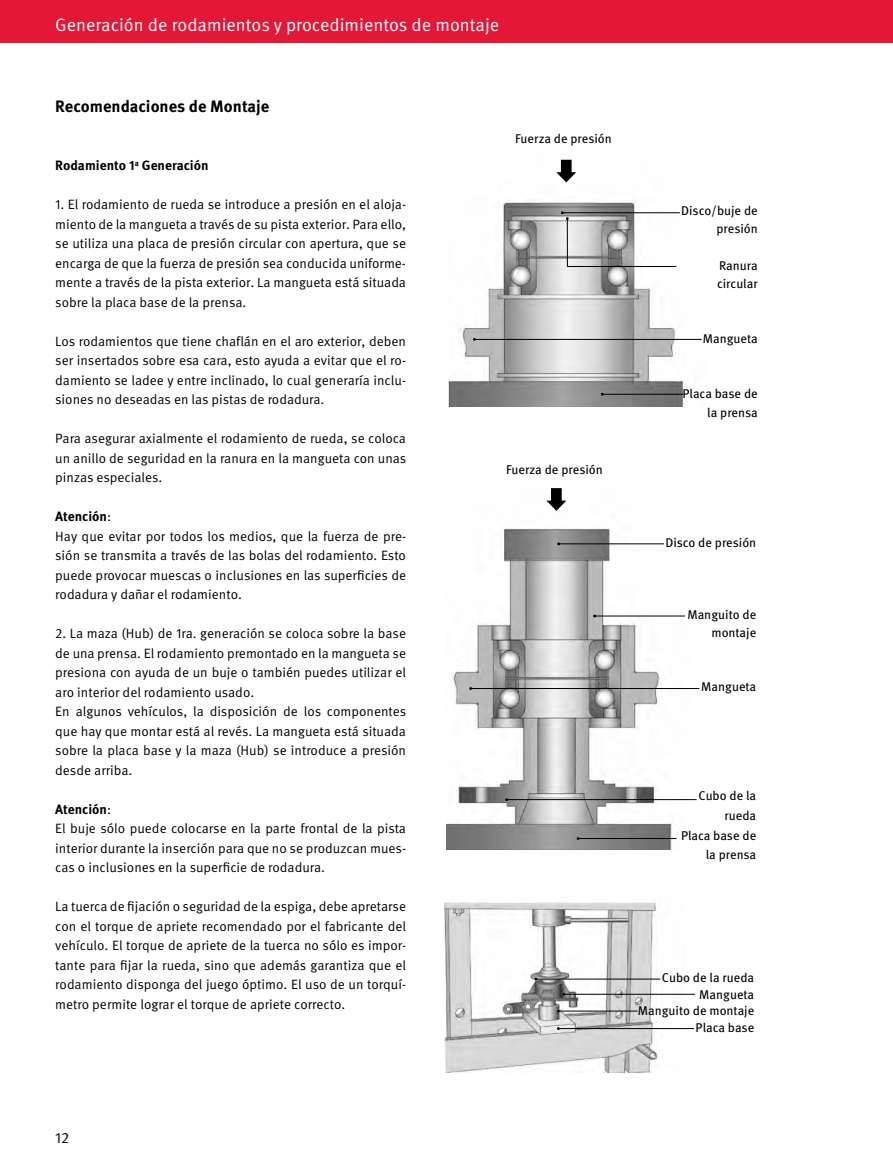
<style>
.page{position:relative;width:893px;height:1170px;background:#fff}
.page>*{position:absolute;margin:0;border:0;box-sizing:border-box;transform-origin:0 0}
.t1{font:18px "Meta OT Norm";color:#fff}
.t2{font:700 16.5px "Meta OT";color:#000}
.t3{font:15px "Meta OT Norm";color:#000}
.t4{font:13.5px/19.5px "Meta OT Norm";color:#000;text-align:justify}
.t5{font:700 13.5px "Meta OT";color:#000}
.t6{font:12.75px/18.3px "Meta OT";color:#000;text-align:right}
.s1{font-family:"Meta OT Norm";font-weight:400}
</style>
<div class="page">
<div style="left:0;top:0;width:893px;height:43px;background:#e31837"></div>
<img style="left:449px;top:202px;width:253px;height:204px">
<hr style="left:562px;top:212px;width:118px;height:1px;background:#000">
<svg style="left:561px;top:211px;width:116px;height:56px"></svg>
<hr style="left:474px;top:339px;width:228px;height:1px;background:#000">
<hr style="left:602px;top:394px;width:82px;height:1px;background:#000">
<svg style="left:556px;top:159px;width:20px;height:24px"></svg>
<img style="left:445px;top:901px;width:241px;height:170px">
<hr style="left:536px;top:978px;width:124px;height:1px;background:#000">
<hr style="left:564px;top:993px;width:131px;height:1px;background:#000">
<hr style="left:558px;top:1010px;width:79px;height:1px;background:#000">
<hr style="left:558px;top:1028px;width:136px;height:1px;background:#000">
<img style="left:447px;top:528px;width:243px;height:321px">
<hr style="left:559px;top:543px;width:105px;height:1px;background:#000">
<hr style="left:595px;top:615px;width:90px;height:1px;background:#000">
<hr style="left:471px;top:688px;width:228px;height:1px;background:#000">
<hr style="left:578px;top:838px;width:98px;height:1px;background:#000">
<hr style="left:507px;top:799px;width:190px;height:1px;background:#000">
<svg style="left:546px;top:488px;width:21px;height:23px"></svg>
<h1 class="t1" style="left:55px;top:14px;width:445px">Generación de rodamientos y procedimientos de montaje</h1>
<p class="t2" style="left:55px;top:95px;width:216px">Recomendaciones de Montaje</p>
<p class="t5" style="left:55px;top:157px;width:155px">Rodamiento 1<sup>a</sup> Generación</p>
<p class="t4" style="left:55px;top:195px;width:352px">1. El rodamiento de rueda se introduce a presión en el aloja&shy;miento de la mangueta a través de su pista exterior. Para ello, se utiliza una placa de presión circular con apertura, que se encarga de que la fuerza de presión sea conducida uniforme&shy;mente a través de la pista exterior. La mangueta está situada sobre la placa base de la prensa.</p>
<p class="t4" style="left:55px;top:331px;width:352px">Los rodamientos que tiene chaflán en el aro exterior, deben ser insertados sobre esa cara, esto ayuda a evitar que el ro&shy;damiento se ladee y entre inclinado, lo cual generaría inclu&shy;siones no deseadas en las pistas de rodadura.</p>
<p class="t4" style="left:55px;top:429px;width:352px">Para asegurar axialmente el rodamiento de rueda, se coloca un anillo de seguridad en la ranura en la mangueta con unas pinzas especiales.</p>
<p class="t5" style="left:55px;top:508px;width:57px">Atención<span class="s1">:</span></p>
<p class="t4" style="left:55px;top:526px;width:352px">Hay que evitar por todos los medios, que la fuerza de pre&shy;sión se transmita a través de las bolas del rodamiento. Esto puede provocar muescas o inclusiones en las superficies de rodadura y dañar el rodamiento.</p>
<p class="t4" style="left:55px;top:624px;width:352px;text-align:left">2. La maza (Hub) de 1ra. generación se coloca sobre la base de una prensa. El rodamiento premontado en la mangueta se presiona con ayuda de un buje o también puedes utilizar el aro interior del rodamiento usado.<br>En algunos vehículos, la disposición de los componentes que hay que montar está al revés. La mangueta está situada sobre la placa base y la maza (Hub) se introduce a presión desde arriba.</p>
<p class="t5" style="left:55px;top:800px;width:57px">Atención<span class="s1">:</span></p>
<p class="t4" style="left:55px;top:819px;width:352px">El buje sólo puede colocarse en la parte frontal de la pista interior durante la inserción para que no se produzcan mues&shy;cas o inclusiones en la superficie de rodadura.</p>
<p class="t4" style="left:55px;top:897px;width:352px">La tuerca de fijación o seguridad de la espiga, debe apretarse con el torque de apriete recomendado por el fabricante del vehículo. El torque de apriete de la tuerca no sólo es impor&shy;tante para fijar la rueda, sino que además garantiza que el rodamiento disponga del juego óptimo. El uso de un torquí&shy;metro permite lograr el torque de apriete correcto.</p>
<p class="t6" style="left:515px;top:130px;width:98px">Fuerza de presión</p>
<p class="t6" style="left:506px;top:460px;width:98px">Fuerza de presión</p>
<p class="t6" style="left:681px;top:201px;width:78px">Disco/buje de presión</p>
<p class="t6" style="left:717px;top:256px;width:42px;text-align:left">Ranura circular</p>
<p class="t6" style="left:703px;top:330px;width:56px">Mangueta</p>
<p class="t6" style="left:682px;top:385px;width:77px">Placa base de la prensa</p>
<p class="t6" style="left:665px;top:533px;width:92px">Disco de presión</p>
<p class="t6" style="left:687px;top:605px;width:70px">Manguito de montaje</p>
<p class="t6" style="left:701px;top:677px;width:56px">Mangueta</p>
<p class="t6" style="left:681px;top:786px;width:77px;line-height:19.5px">Cubo de la rueda<br>Placa base de la prensa</p>
<p class="t6" style="left:638px;top:969px;width:118px;line-height:16.6px">Cubo de la rueda<br>Mangueta<br>Manguito de montaje<br>Placa base</p>
<p class="t3" style="left:55px;top:1128px;width:15px">12</p>
</div>
